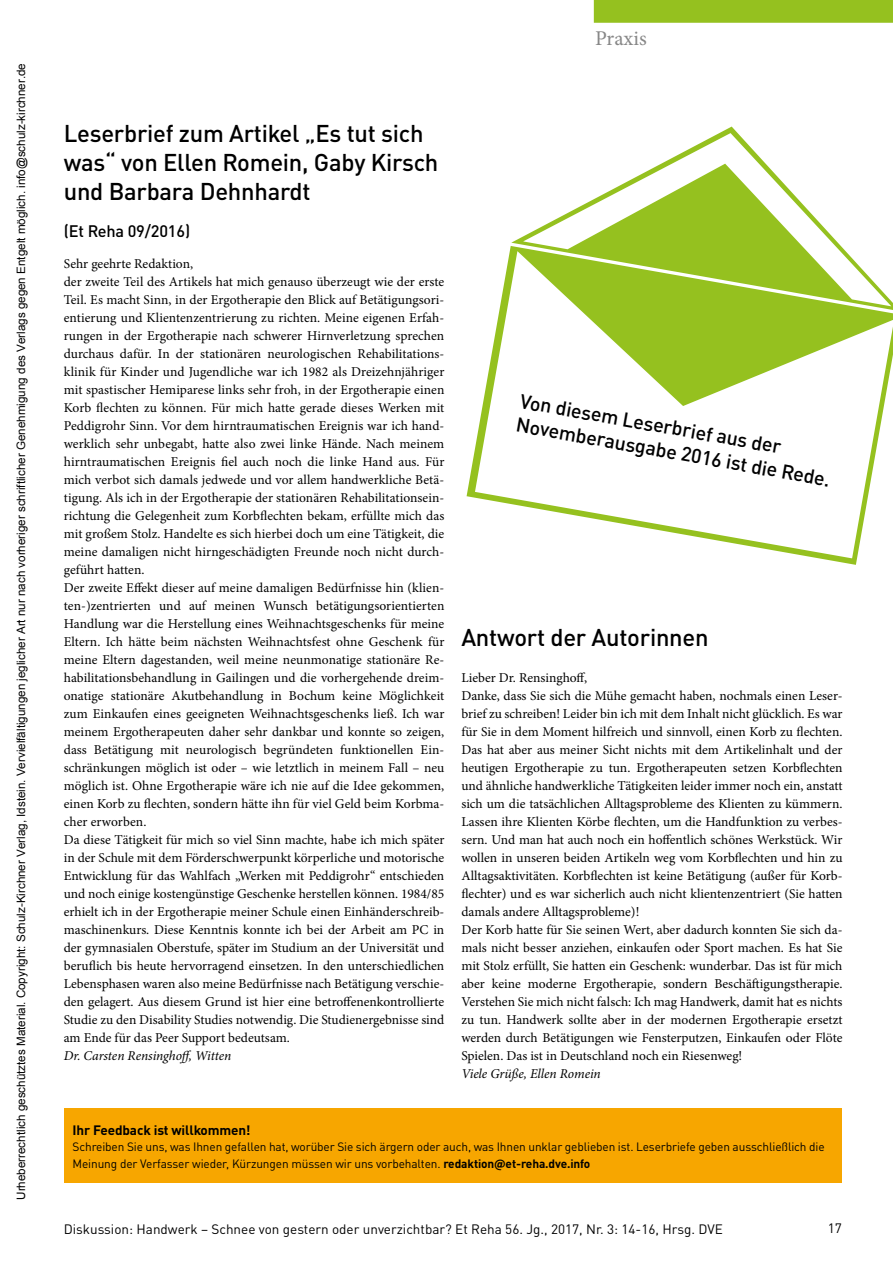
<style>
.page{position:relative;width:893px;height:1263px;background:#fff}
.page>*{position:absolute;margin:0;border:0;box-sizing:border-box;transform-origin:0 0}
.t1{font:500 24px/28.8px "DINOT";letter-spacing:-.01em;color:#000}
.t2{font:21px "Minion Pro";color:#878787}
.t3{font:500 19.95px/23.9px "DINOT";color:#000}
.t4{font:500 16.5px "DINOT";letter-spacing:-.01em;color:#000}
.t5{font:13.5px/18px "Minion Pro";color:#000}
.t6{font:13.5px "DIN";color:#000}
.t7{font:italic 13.5px "Minion Pro";letter-spacing:-.005em;color:#000}
.t8{font:700 13.5px "DINOT";letter-spacing:-.01em;color:#000}
.t9{font:13.5px "DINOT";color:#000}
.t10{font:12px/16.5px "DINOT";letter-spacing:-.01em;color:#000}
.t11{font:11.55px "Arial";color:#000}
.s1{font-weight:700}
</style>
<div class="page">
<div style="left:594px;top:0;width:299px;height:23px;background:#95c11f"></div>
<div style="left:64px;top:1109px;width:778px;height:74px;background:#f7a600"></div>
<p class="t11" style="left:14px;top:1200px;width:1138px;rotate:-90deg">Urheberrechtlich geschütztes Material. Copyright: Schulz-Kirchner Verlag, Idstein. Vervielfältigungen jeglicher Art nur nach vorheriger schriftlicher Genehmigung des Verlags gegen Entgelt möglich. info@schulz-kirchner.de</p>
<h2 class="t2" style="left:595px;top:25px;width:53px">Praxis</h2>
<h1 class="t1" style="left:64px;top:119px;width:376px">Leserbrief zum Artikel „Es tut sich was“ von Ellen Romein, Gaby Kirsch und Barbara Dehnhardt</h1>
<p class="t4" style="left:64px;top:221px;width:128px">(Et Reha 09/2016)</p>
<p class="t5" style="left:64px;top:255px;width:382px">Sehr geehrte Redaktion,<br>der zweite Teil des Artikels hat mich genauso überzeugt wie der erste Teil. Es macht Sinn, in der Ergotherapie den Blick auf Betätigungsori&shy;entierung und Klientenzentrierung zu richten. Meine eigenen Erfah&shy;rungen in der Ergotherapie nach schwerer Hirnverletzung sprechen durchaus dafür. In der stationären neurologischen Rehabilitations&shy;klinik für Kinder und Jugendliche war ich 1982 als Dreizehnjähriger mit spastischer Hemiparese links sehr froh, in der Ergotherapie einen Korb flechten zu können. Für mich hatte gerade dieses Werken mit Peddigrohr Sinn. Vor dem hirntraumatischen Ereignis war ich hand&shy;werklich sehr unbegabt, hatte also zwei linke Hände. Nach meinem hirntraumatischen Ereignis fiel auch noch die linke Hand aus. Für mich verbot sich damals jedwede und vor allem handwerkliche Betä&shy;tigung. Als ich in der Ergotherapie der stationären Rehabilitationsein&shy;richtung die Gelegenheit zum Korbflechten bekam, erfüllte mich das mit großem Stolz. Handelte es sich hierbei doch um eine Tätigkeit, die meine damaligen nicht hirngeschädigten Freunde noch nicht durch&shy;geführt hatten.<br>Der zweite Effekt dieser auf meine damaligen Bedürfnisse hin (klien&shy;ten-)zentrierten und auf meinen Wunsch betätigungsorientierten Handlung war die Herstellung eines Weihnachtsgeschenks für meine Eltern. Ich hätte beim nächsten Weihnachtsfest ohne Geschenk für meine Eltern dagestanden, weil meine neunmonatige stationäre Re&shy;habilitationsbehandlung in Gailingen und die vorhergehende dreim&shy;onatige stationäre Akutbehandlung in Bochum keine Möglichkeit zum Einkaufen eines geeigneten Weihnachtsgeschenks ließ. Ich war meinem Ergotherapeuten daher sehr dankbar und konnte so zeigen, dass Betätigung mit neurologisch begründeten funktionellen Ein&shy;schränkungen möglich ist oder – wie letztlich in meinem Fall – neu möglich ist. Ohne Ergotherapie wäre ich nie auf die Idee gekommen, einen Korb zu flechten, sondern hätte ihn für viel Geld beim Korbma&shy;cher erworben.<br>Da diese Tätigkeit für mich so viel Sinn machte, habe ich mich später in der Schule mit dem Förderschwerpunkt körperliche und motorische Entwicklung für das Wahlfach „Werken mit Peddigrohr“ entschieden und noch einige kostengünstige Geschenke herstellen können. 1984/85 erhielt ich in der Ergotherapie meiner Schule einen Einhänderschreib&shy;maschinenkurs. Diese Kenntnis konnte ich bei der Arbeit am PC in der gymnasialen Oberstufe, später im Studium an der Universität und beruflich bis heute hervorragend einsetzen. In den unterschiedlichen Lebensphasen waren also meine Bedürfnisse nach Betätigung verschie&shy;den gelagert. Aus diesem Grund ist hier eine betroffenenkontrollierte Studie zu den Disability Studies notwendig. Die Studienergebnisse sind am Ende für das Peer Support bedeutsam.</p>
<p class="t7" style="left:64px;top:1047px;width:169px">Dr. Carsten Rensinghoff, Witten</p>
<h3 class="t3" style="left:523px;top:388px;width:320px;rotate:10deg">Von diesem Leserbrief aus der<br>Novemberausgabe 2016 ist die Rede.</h3>
<h1 class="t1" style="left:461px;top:623px;width:249px">Antwort der Autorinnen</h1>
<p class="t5" style="left:461px;top:669px;width:383px">Lieber Dr. Rensinghoff,<br>Danke, dass Sie sich die Mühe gemacht haben, nochmals einen Leser&shy;brief zu schreiben! Leider bin ich mit dem Inhalt nicht glücklich. Es war für Sie in dem Moment hilfreich und sinnvoll, einen Korb zu flechten.<br>Das hat aber aus meiner Sicht nichts mit dem Artikelinhalt und der heutigen Ergotherapie zu tun. Ergotherapeuten setzen Korbflechten und ähnliche handwerkliche Tätigkeiten leider immer noch ein, anstatt sich um die tatsächlichen Alltagsprobleme des Klienten zu kümmern.<br>Lassen ihre Klienten Körbe flechten, um die Handfunktion zu verbes&shy;sern. Und man hat auch noch ein hoffentlich schönes Werkstück. Wir wollen in unseren beiden Artikeln weg vom Korbflechten und hin zu Alltagsaktivitäten. Korbflechten ist keine Betätigung (außer für Korb&shy;flechter) und es war sicherlich auch nicht klientenzentriert (Sie hatten damals andere Alltagsprobleme)!<br>Der Korb hatte für Sie seinen Wert, aber dadurch konnten Sie sich da&shy;mals nicht besser anziehen, einkaufen oder Sport machen. Es hat Sie mit Stolz erfüllt, Sie hatten ein Geschenk: wunderbar. Das ist für mich aber keine moderne Ergotherapie, sondern Beschäftigungstherapie.<br>Verstehen Sie mich nicht falsch: Ich mag Handwerk, damit hat es nichts zu tun. Handwerk sollte aber in der modernen Ergotherapie ersetzt werden durch Betätigungen wie Fensterputzen, Einkaufen oder Flöte Spielen. Das ist in Deutschland noch ein Riesenweg!</p>
<p class="t7" style="left:461px;top:1065px;width:141px">Viele Grüße, Ellen Romein</p>
<p class="t8" style="left:73px;top:1121px;width:180px">Ihr Feedback ist willkommen!</p>
<p class="t10" style="left:73px;top:1138px;width:754px">Schreiben Sie uns, was Ihnen gefallen hat, worüber Sie sich ärgern oder auch, was Ihnen unklar geblieben ist. Leserbriefe geben ausschließlich die<br>Meinung der Verfasser wieder, Kürzungen müssen wir uns vorbehalten. <span class="s1">redaktion@et-reha.dve.info</span></p>
<p class="t6" style="left:64px;top:1220px;width:660px">Diskussion: Handwerk – Schnee von gestern oder unverzichtbar? Et Reha 56. Jg., 2017, Nr. 3: 14-16, Hrsg. DVE</p>
<p class="t9" style="left:828px;top:1220px;width:16px">17</p>
</div>
